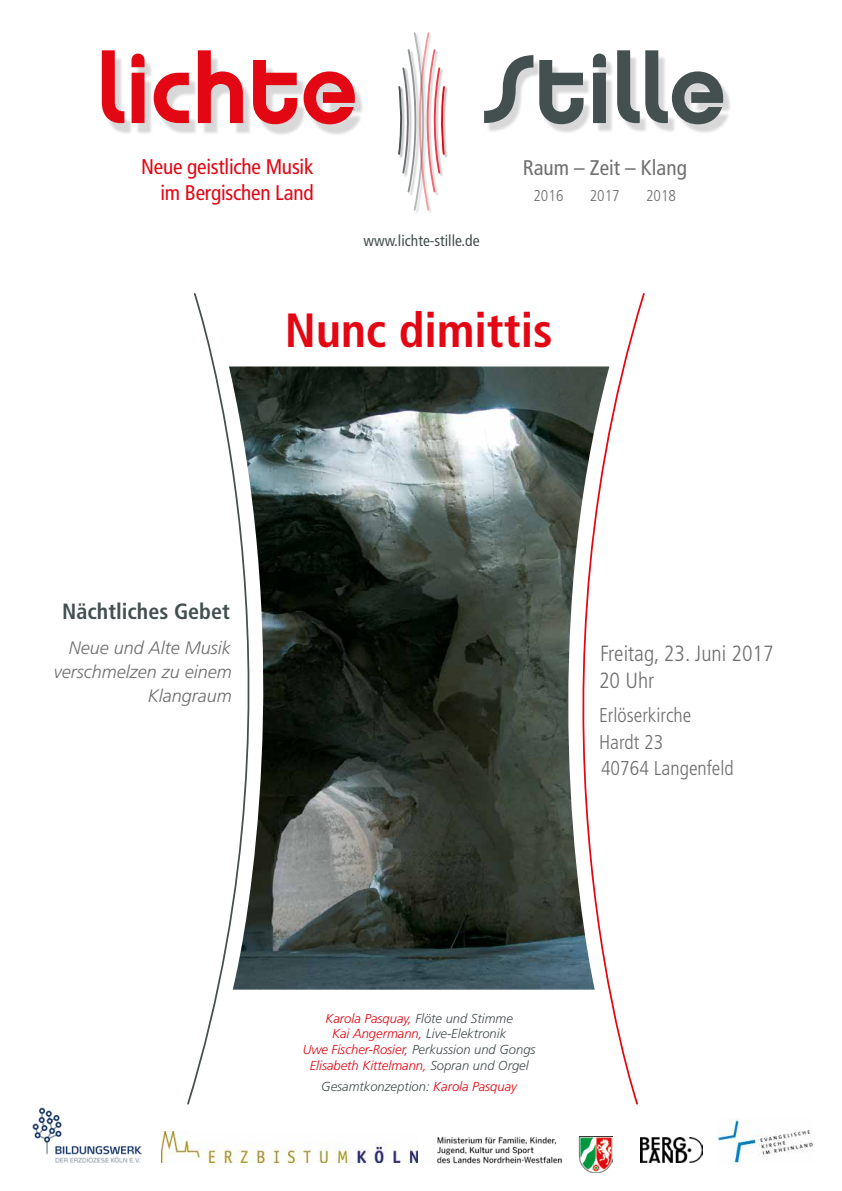
<style>
.page{position:relative;width:842px;height:1191px;background:#fff}
.page>*{position:absolute;margin:0;border:0;box-sizing:border-box;transform-origin:0 0}
.t1{font:700 condensed 48px "Frutiger";color:#e30613}
.t2{font:300 condensed 22px/26.4px "Frutiger";color:#706f6f}
.t3{font:700 condensed 22px "Frutiger";color:#444f50}
.t4{font:condensed 21.2px/25.5px "Frutiger";letter-spacing:-.01em;color:#e30613;text-align:right}
.t5{font:condensed 21.2px "Frutiger";color:#706f6f}
.t6{font:300 condensed 20px/26.4px "Frutiger";color:#706f6f}
.t7{font:italic 300 18px/24px "Frutiger";color:#706f6f;text-align:right}
.t8{font:300 condensed 15.6px "Frutiger";color:#706f6f}
.t9{font:condensed 15.5px "Frutiger";color:#444f50}
.t10{font:italic 300 13px/15.6px "Frutiger";color:#e30613;text-align:center}
.t11{font:italic 300 13px "Frutiger";color:#444f50}
.s1{color:#444f50}
.s2{color:#e30613}
</style>
<div class="page">
<svg style="left:187px;top:293px;width:133px;height:812px"></svg>
<svg style="left:512px;top:293px;width:133px;height:812px"></svg>
<img style="left:718px;top:1118px;width:95px;height:46px">
<img style="left:162px;top:1131px;width:255px;height:31px">
<img style="left:32px;top:1107px;width:109px;height:55px">
<img style="left:641px;top:1137px;width:62px;height:25px">
<img style="left:438px;top:1136px;width:174px;height:36px">
<img style="left:229px;top:366px;width:380px;height:623px">
<div style="left:105px;top:56px;width:260px;height:80px;background:#000;opacity:.16"></div>
<svg style="left:102px;top:50px;width:253px;height:74px"></svg>
<div style="left:487px;top:55px;width:245px;height:80px;background:#000;opacity:.16"></div>
<svg style="left:484px;top:50px;width:239px;height:74px"></svg>
<div style="left:442px;top:87px;width:7px;height:72px;background:#000;opacity:.3"></div>
<svg style="left:398px;top:32px;width:48px;height:180px"></svg>
<h3 class="t4" style="left:141px;top:154px;width:174px">Neue geistliche Musik im Bergischen Land</h3>
<h3 class="t5" style="left:523px;top:156px;width:166px">Raum – Zeit – Klang</h3>
<p class="t8" style="left:533px;top:186px;width:32px">2016</p>
<p class="t8" style="left:590px;top:186px;width:32px">2017</p>
<p class="t8" style="left:646px;top:186px;width:32px">2018</p>
<p class="t9" style="left:363px;top:231px;width:118px">www.lichte-stille.de</p>
<h1 class="t1" style="left:285px;top:302px;width:269px">Nunc dimittis</h1>
<h2 class="t3" style="left:62px;top:598px;width:169px">Nächtliches Gebet</h2>
<h3 class="t7" style="left:54px;top:636px;width:179px">Neue und Alte Musik verschmelzen zu einem<br>Klangraum</h3>
<h2 class="t2" style="left:599px;top:640px;width:176px">Freitag, 23. Juni 2017<br>20 Uhr</h2>
<h3 class="t6" style="left:599px;top:702px;width:136px">Erlöserkirche<br>Hardt 23<br>40764 Langenfeld</h3>
<p class="t10" style="left:303px;top:1010px;width:234px">Karola Pasquay, <span class="s1">Flöte und Stimme<br></span>Kai Angermann, <span class="s1">Live-Elektronik<br></span>Uwe Fischer-Rosier, <span class="s1">Perkussion und Gongs </span>Elisabeth Kittelmann, <span class="s1">Sopran und Orgel</span></p>
<p class="t11" style="left:321px;top:1079px;width:197px">Gesamtkonzeption: <span class="s2">Karola Pasquay</span></p>
</div>
